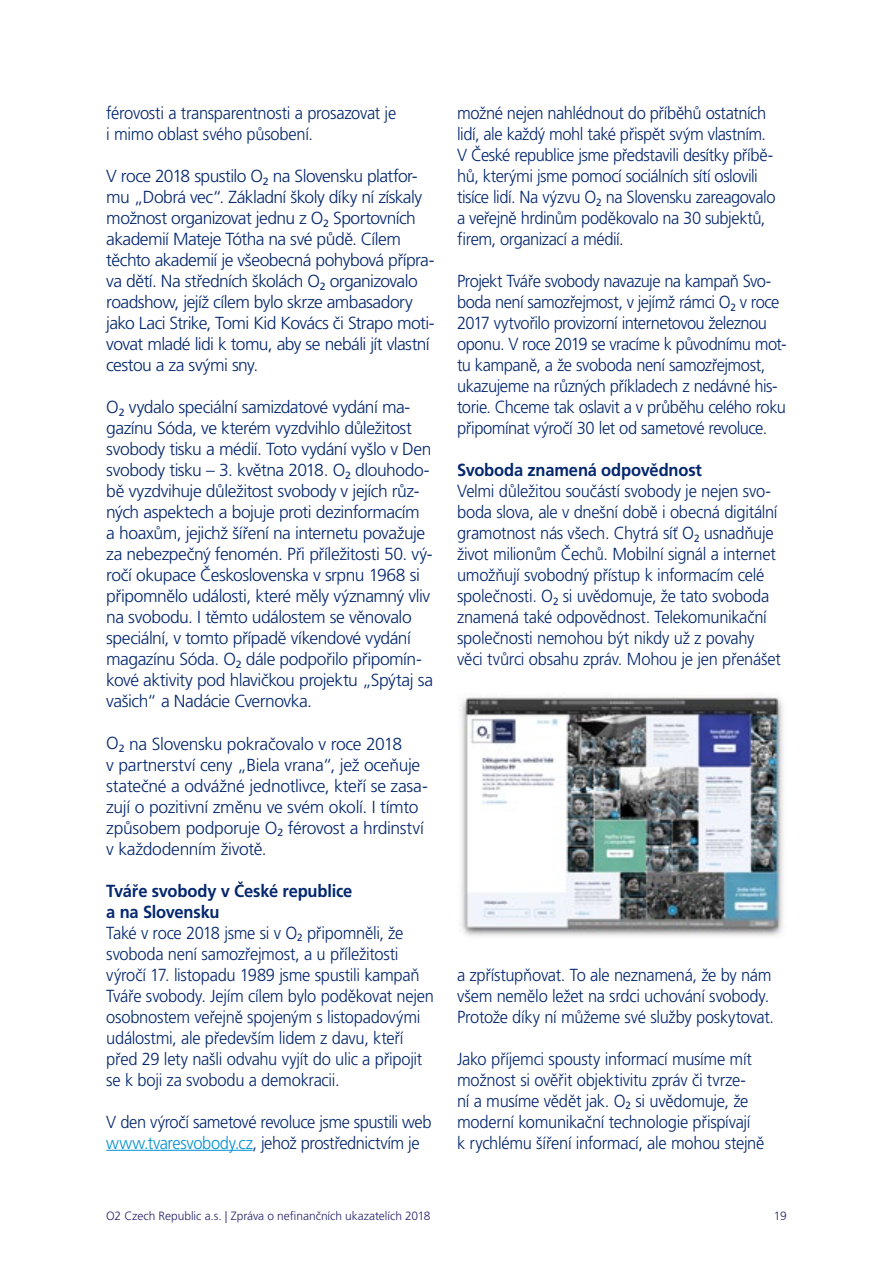
<style>
.page{position:relative;width:893px;height:1263px;background:#fff}
.page>*{position:absolute;margin:0;border:0;box-sizing:border-box;transform-origin:0 0}
.t1{font:300 17.4px/21px "Frutiger LT Pro";letter-spacing:-.025em;color:#04276e;scale:.94 1}
.t2{font:300 17.4px/21px "Frutiger LT Pro";letter-spacing:-.025em;color:#04276e}
.t3{font:700 17.4px "Frutiger LT Pro";letter-spacing:-.01em;color:#04276e;scale:.94 1}
.t4{font:300 12px "Frutiger LT Pro";letter-spacing:-.005em;color:#24246c}
.s1{font-weight:700}
.s2{color:#0092d4}
</style>
<div class="page">
<hr style="left:106px;top:1150px;width:147px;height:1px;background:#0092d4">
<img style="left:460px;top:695px;width:324px;height:241px">
<p class="t1" style="left:106px;top:103px;width:310px">férovosti a transparentnosti a prosazovat je i mimo oblast svého působení.</p>
<p class="t2" style="left:106px;top:166px;width:330px">V roce 2018 spustilo O<sub>2</sub> na Slovensku platfor&shy;mu „Dobrá vec“. Základní školy díky ní získaly možnost organizovat jednu z O<sub>2</sub> Sportovních akademií Mateje Tótha na své půdě. Cílem těchto akademií je všeobecná pohybová přípra&shy;va dětí. Na středních školách O<sub>2</sub> organizovalo roadshow, jejíž cílem bylo skrze ambasadory jako Laci Strike, Tomi Kid Kovács či Strapo moti&shy;vovat mladé lidi k tomu, aby se nebáli jít vlastní cestou a za svými sny.</p>
<p class="t2" style="left:106px;top:397px;width:328px">O<sub>2</sub> vydalo speciální samizdatové vydání ma&shy;gazínu Sóda, ve kterém vyzdvihlo důležitost svobody tisku a médií. Toto vydání vyšlo v Den svobody tisku – 3. května 2018. O<sub>2</sub> dlouhodo&shy;bě vyzdvihuje důležitost svobody v jejích růz&shy;ných aspektech a bojuje proti dezinformacím<br>a hoaxům, jejichž šíření na internetu považuje za nebezpečný fenomén. Při příležitosti 50. vý&shy;ročí okupace Československa v srpnu 1968 si připomnělo události, které měly významný vliv na svobodu. I těmto událostem se věnovalo speciální, v tomto případě víkendové vydání magazínu Sóda. O<sub>2</sub> dále podpořilo připomín&shy;kové aktivity pod hlavičkou projektu „Spýtaj sa vašich“ a Nadácie Cvernovka.</p>
<p class="t2" style="left:106px;top:733px;width:323px">O<sub>2</sub> na Slovensku pokračovalo v roce 2018<br>v partnerství ceny „Biela vrana“, jež oceňuje statečné a odvážné jednotlivce, kteří se zasa&shy;zují o pozitivní změnu ve svém okolí. I tímto způsobem podporuje O<sub>2</sub> férovost a hrdinství v každodenním životě.</p>
<p class="t1" style="left:106px;top:880px;width:350px"><span class="s1">Tváře svobody v České republice<br>a na Slovensku<br></span>Také v roce 2018 jsme si v O<sub>2</sub> připomněli, že svoboda není samozřejmost, a u příležitosti výročí 17. listopadu 1989 jsme spustili kampaň Tváře svobody. Jejím cílem bylo poděkovat nejen osobnostem veřejně spojeným s listopadovými událostmi, ale především lidem z davu, kteří před 29 lety našli odvahu vyjít do ulic a připojit se k boji za svobodu a demokracii.</p>
<p class="t1" style="left:106px;top:1111px;width:347px">V den výročí sametové revoluce jsme spustili web <span class="s2">www.tvaresvobody.cz</span>, jehož prostřednictvím je</p>
<p class="t1" style="left:457px;top:103px;width:340px">možné nejen nahlédnout do příběhů ostatních lidí, ale každý mohl také přispět svým vlastním.<br>V České republice jsme představili desítky příbě&shy;hů, kterými jsme pomocí sociálních sítí oslovili tisíce lidí. Na výzvu O<sub>2</sub> na Slovensku zareagovalo a veřejně hrdinům poděkovalo na 30 subjektů, firem, organizací a médií.</p>
<p class="t1" style="left:457px;top:271px;width:352px">Projekt Tváře svobody navazuje na kampaň Svo&shy;boda není samozřejmost, v jejímž rámci O<sub>2</sub> v roce 2017 vytvořilo provizorní internetovou železnou oponu. V roce 2019 se vracíme k původnímu mot&shy;tu kampaně, a že svoboda není samozřejmost, ukazujeme na různých příkladech z nedávné his&shy;torie. Chceme tak oslavit a v průběhu celého roku připomínat výročí 30 let od sametové revoluce.</p>
<p class="t3" style="left:457px;top:460px;width:262px">Svoboda znamená odpovědnost</p>
<p class="t1" style="left:457px;top:481px;width:346px">Velmi důležitou součástí svobody je nejen svo&shy;boda slova, ale v dnešní době i obecná digitální gramotnost nás všech. Chytrá síť O<sub>2</sub> usnadňuje život milionům Čechů. Mobilní signál a internet umožňují svobodný přístup k informacím celé společnosti. O<sub>2</sub> si uvědomuje, že tato svoboda znamená také odpovědnost. Telekomunikační společnosti nemohou být nikdy už z povahy věci tvůrci obsahu zpráv. Mohou je jen přenášet</p>
<p class="t1" style="left:457px;top:964px;width:339px">a zpřístupňovat. To ale neznamená, že by nám všem nemělo ležet na srdci uchování svobody.<br>Protože díky ní můžeme své služby poskytovat.</p>
<p class="t1" style="left:457px;top:1048px;width:329px">Jako příjemci spousty informací musíme mít možnost si ověřit objektivitu zpráv či tvrze-<br>ní a musíme vědět jak. O<sub>2</sub> si uvědomuje, že moderní komunikační technologie přispívají<br>k rychlému šíření informací, ale mohou stejně</p>
<p class="t4" style="left:106px;top:1209px;width:326px">O2 Czech Republic a.s. | Zpráva o nefinančních ukazatelích 2018</p>
<p class="t4" style="left:774px;top:1209px;width:14px">19</p>
</div>
